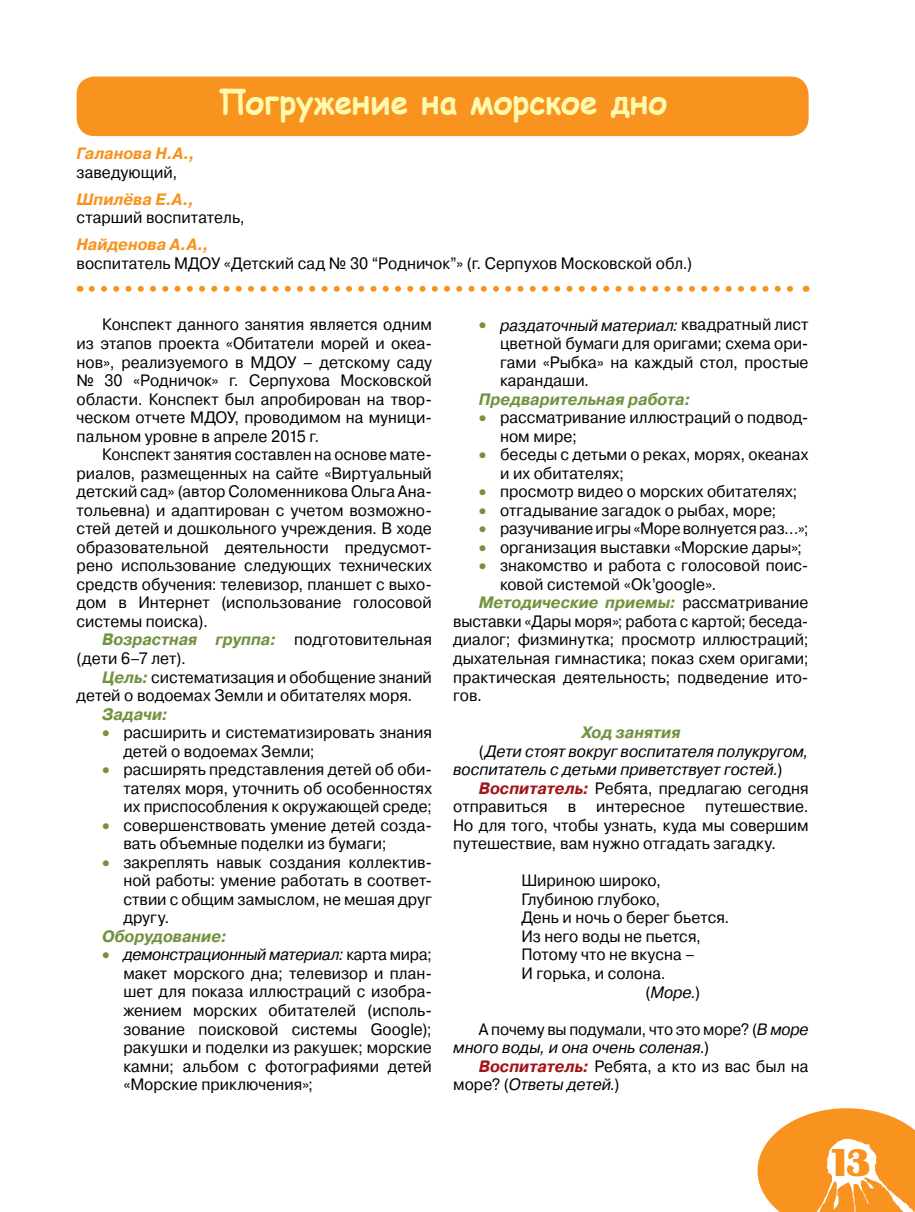
<style>
.page{position:relative;width:915px;height:1212px;background:#fff}
.page>*{position:absolute;margin:0;border:0;box-sizing:border-box;transform-origin:0 0}
.t1{font:37.5px "Binner";color:#f7931e}
.t2{font:700 33px "Comic Sans MS";letter-spacing:.01em;color:#fff9ae;scale:.95 1}
.t3{font:16.5px/18.6px "Pragmatica C";color:#000;scale:.95 1}
.t4{font:16.5px/18.6px "Pragmatica C";color:#000;scale:.94 1}
.t5{font:italic 700 16.5px "Pragmatica C";color:#73923f;scale:.95 1}
.t6{font:italic 16.5px "Pragmatica C";letter-spacing:-.005em;color:#000;scale:.95 1}
.t7{font:italic 700 16.5px "Pragmatica C";color:#f7931e;scale:.95 1}
.s1{font-weight:700;font-style:italic;color:#73923f}
.s2{color:#73923f}
.s3{font-style:italic}
.s4{font-weight:400;font-style:normal;color:#000}
.s5{font-style:normal}
.s6{font-weight:700;font-style:italic;color:#a21418}
</style>
<div class="page">
<svg style="left:757px;top:1108px;width:157px;height:104px"></svg>
<div style="left:77px;top:77px;width:731px;height:59px;background:#f7931e;border-radius:18px"></div>
<svg style="left:92px;top:286px;width:701px;height:6px"></svg>
<h2 class="t2" style="left:218px;top:77px;width:473px">Погружение на морское дно</h2>
<p class="t7" style="left:77px;top:144px;width:126px">Галанова Н.А.,</p>
<p class="t3" style="left:77px;top:163px;width:108px">заведующий,</p>
<p class="t7" style="left:77px;top:190px;width:125px">Шпилёва Е.А.,</p>
<p class="t3" style="left:77px;top:209px;width:178px">старший воспитатель,</p>
<p class="t7" style="left:77px;top:235px;width:140px">Найденова А.А.,</p>
<p class="t3" style="left:77px;top:254px;width:649px">воспитатель МДОУ «Детский сад № 30 “Родничок”» (г. Серпухов Московской обл.)</p>
<p class="t3" style="left:77px;top:316px;width:375px;text-align:justify;text-indent:26px">Конспект данного занятия является одним из этапов проекта «Обитатели морей и океа&shy;нов», реализуемого в МДОУ – детскому саду № 30 «Родничок» г. Серпухова Московской области. Конспект был апробирован на твор&shy;ческом отчете МДОУ, проводимом на муници&shy;пальном уровне в апреле 2015 г.</p>
<p class="t4" style="left:77px;top:445px;width:379px;text-indent:26px">Конспект занятия составлен на основе мате&shy;риалов, размещенных на сайте «Виртуальный детский сад» (автор Соломенникова Ольга Ана&shy;тольевна) и адаптирован с учетом возможно&shy;стей детей и дошкольного учреждения. В ходе образовательной деятельности предусмот&shy;рено использование следующих технических средств обучения: телевизор, планшет с выхо&shy;дом в Интернет (использование голосовой системы поиска).</p>
<p class="t3" style="left:77px;top:631px;width:375px;text-indent:26px"><span class="s1">Возрастная группа:</span> подготовительная (дети 6–7 лет).</p>
<p class="t3" style="left:77px;top:668px;width:375px;text-indent:26px"><span class="s1">Цель:</span> систематизация и обобщение знаний детей о водоемах Земли и обитателях моря.</p>
<p class="t5" style="left:102px;top:705px;width:71px">Задачи:</p>
<p class="t3" style="left:123px;top:723px;width:326px;text-indent:-21px"><span class="s2">•</span> расширить и систематизировать знания детей о водоемах Земли;</p>
<p class="t3" style="left:123px;top:760px;width:326px;text-align:justify;text-indent:-21px"><span class="s2">•</span> расширять представления детей об оби&shy;тателях моря, уточнить об особенностях их приспособления к окружающей среде;</p>
<p class="t3" style="left:123px;top:816px;width:326px;text-indent:-21px"><span class="s2">•</span> совершенствовать умение детей созда&shy;вать объемные поделки из бумаги;</p>
<p class="t3" style="left:123px;top:853px;width:326px;text-align:justify;text-indent:-21px"><span class="s2">•</span> закреплять навык создания коллектив&shy;ной работы: умение работать в соответ&shy;ствии с общим замыслом, не мешая друг другу.</p>
<p class="t5" style="left:102px;top:927px;width:133px">Оборудование:</p>
<p class="t4" style="left:123px;top:946px;width:329px;text-indent:-21px"><span class="s2">•</span> <span class="s3">демонстрационный материал:</span> карта мира; макет морского дна; телевизор и план&shy;шет для показа иллюстраций с изобра&shy;жением морских обитателей (исполь&shy;зование поисковой системы Google); ракушки и поделки из ракушек; морские камни; альбом с фотографиями детей «Морские приключения»;</p>
<p class="t3" style="left:500px;top:316px;width:326px;text-align:justify;text-indent:-21px"><span class="s2">•</span> <span class="s3">раздаточный материал:</span> квадратный лист цветной бумаги для оригами; схема ори&shy;гами «Рыбка» на каждый стол, простые карандаши.</p>
<p class="t5" style="left:478px;top:390px;width:224px">Предварительная работа:</p>
<p class="t3" style="left:500px;top:408px;width:323px;text-indent:-21px"><span class="s2">•</span> рассматривание иллюстраций о подвод&shy;ном мире;</p>
<p class="t3" style="left:500px;top:445px;width:326px;text-indent:-21px"><span class="s2">•</span> беседы с детьми о реках, морях, океанах и их обитателях;</p>
<p class="t3" style="left:478px;top:482px;width:337px"><span class="s2">•</span> просмотр видео о морских обитателях;</p>
<p class="t3" style="left:478px;top:501px;width:314px"><span class="s2">•</span> отгадывание загадок о рыбах, море;</p>
<p class="t4" style="left:478px;top:520px;width:352px"><span class="s2">•</span> разучивание игры «Море волнуется раз…»;</p>
<p class="t3" style="left:478px;top:538px;width:342px"><span class="s2">•</span> организация выставки «Морские дары»;</p>
<p class="t3" style="left:478px;top:557px;width:348px"><span class="s2">•</span> знакомство и работа с голосовой поис-</p>
<p class="t3" style="left:500px;top:575px;width:229px">ковой системой «Ok’google».</p>
<p class="t5" style="left:478px;top:593px;width:348px">Методические приемы: <span class="s4">рассматривание</span></p>
<p class="t4" style="left:453px;top:612px;width:379px">выставки «Дары моря»; работа с картой; беседа-</p>
<p class="t3" style="left:453px;top:631px;width:375px">диалог; физминутка; просмотр иллюстраций;</p>
<p class="t3" style="left:453px;top:649px;width:375px">дыхательная гимнастика; показ схем оригами;</p>
<p class="t3" style="left:453px;top:668px;width:375px">практическая деятельность; подведение ито-</p>
<p class="t3" style="left:453px;top:686px;width:32px">гов.</p>
<p class="t5" style="left:581px;top:723px;width:106px">Ход занятия</p>
<p class="t6" style="left:478px;top:742px;width:348px"><span class="s5">(</span>Дети стоят вокруг воспитателя полукругом,</p>
<p class="t6" style="left:453px;top:760px;width:348px">воспитатель с детьми приветствует гостей.<span class="s5">)</span></p>
<p class="t3" style="left:478px;top:779px;width:348px"><span class="s6">Воспитатель:</span> Ребята, предлагаю сегодня</p>
<p class="t3" style="left:453px;top:797px;width:375px">отправиться в интересное путешествие.</p>
<p class="t3" style="left:453px;top:816px;width:375px">Но для того, чтобы узнать, куда мы совершим</p>
<p class="t3" style="left:453px;top:834px;width:341px">путешествие, вам нужно отгадать загадку.</p>
<p class="t3" style="left:521px;top:872px;width:148px">Шириною широко,</p>
<p class="t3" style="left:521px;top:890px;width:148px">Глубиною глубоко,</p>
<p class="t3" style="left:521px;top:909px;width:220px">День и ночь о берег бьется.</p>
<p class="t3" style="left:521px;top:927px;width:191px">Из него воды не пьется,</p>
<p class="t3" style="left:521px;top:946px;width:184px">Потому что не вкусна –</p>
<p class="t3" style="left:521px;top:964px;width:153px">И горька, и солона.</p>
<p class="t6" style="left:645px;top:982px;width:59px"><span class="s5">(</span>Море.<span class="s5">)</span></p>
<p class="t4" style="left:453px;top:1020px;width:379px;text-indent:26px">А почему вы подумали, что это море? (<span class="s3">В море много воды, и она очень соленая</span>.)</p>
<p class="t3" style="left:453px;top:1057px;width:375px;text-indent:26px"><span class="s6">Воспитатель:</span> Ребята, а кто из вас был на море? (<span class="s3">Ответы детей.</span>)</p>
<h1 class="t1" style="left:831px;top:1142px;width:41px">13</h1>
</div>
